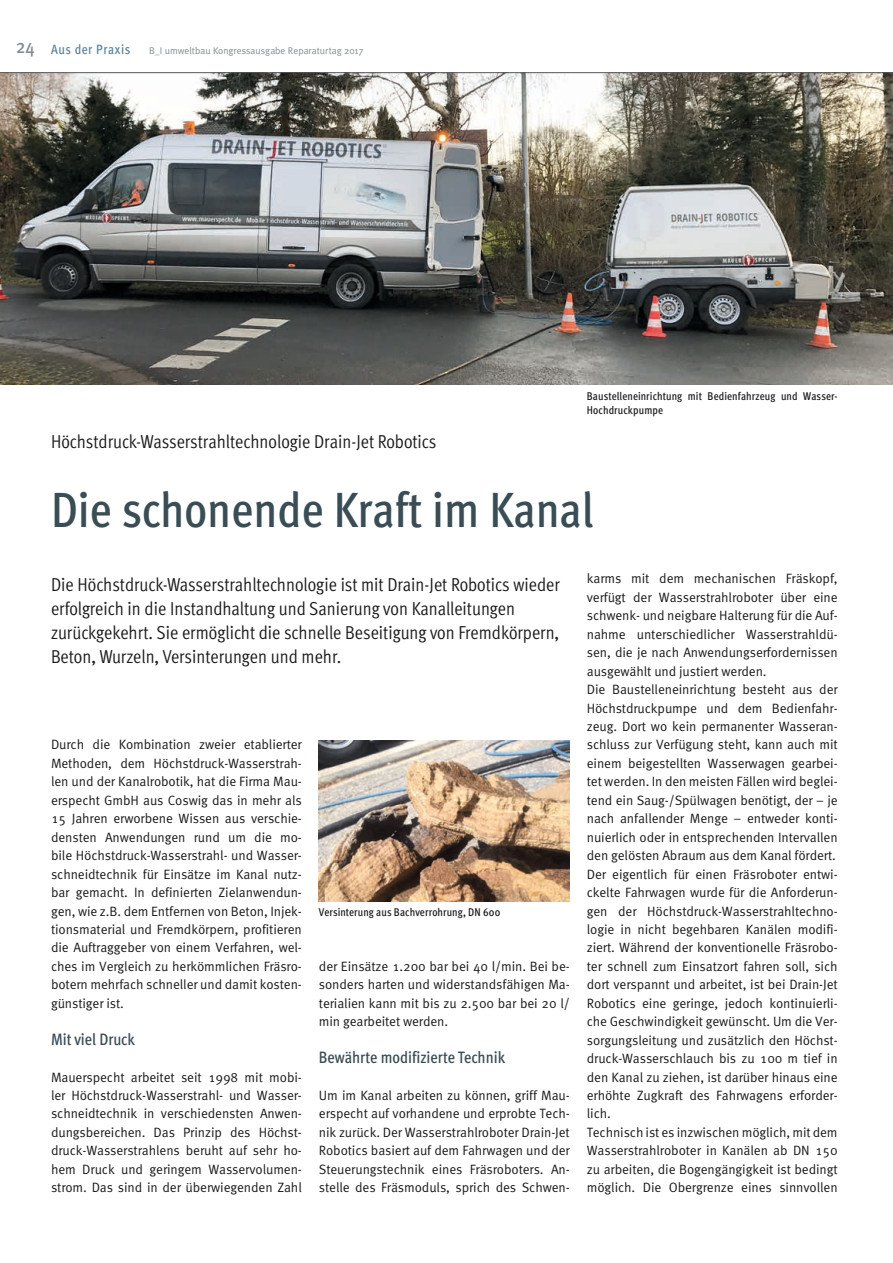
<style>
.page{position:relative;width:893px;height:1263px;background:#fff}
.page>*{position:absolute;margin:0;border:0;box-sizing:border-box;transform-origin:0 0}
.t1{font:500 condensed 49.5px "Meta OT";color:#3a4d55}
.t2{font:18.75px/24px "Meta OT Cond Norm";color:#1b1a19}
.t3{font:500 condensed 16.5px "Meta OT";color:#3a4d55}
.t4{font:13.5px/18.5px "Meta OT";letter-spacing:-.01em;color:#1b1a19;text-align:justify}
.t5{font:500 condensed 13.5px "Meta OT";letter-spacing:.04em;color:#5b8598}
.t6{font:500 condensed 11.25px/13.8px "Meta OT";letter-spacing:.01em;color:#1b1a19}
.t7{font:9.75px "Meta Plus Normal";color:#848c91}
.s1{font-size:19.5px;color:#848c91}
</style>
<div class="page">
<img style="left:0;top:73px;width:893px;height:312px">
<hr style="left:0;top:72px;width:893px;height:1px;background:#585757">
<img style="left:319px;top:740px;width:251px;height:161px">
<p class="t5" style="left:16px;top:41px;width:115px"><span class="s1">24</span> Aus der Praxis</p>
<p class="t7" style="left:149px;top:45px;width:216px">B_I umweltbau Kongressausgabe Reparaturtag 2017</p>
<h2 class="t2" style="left:51px;top:429px;width:387px">Höchstdruck-Wasserstrahltechnologie Drain-Jet Robotics</h2>
<p class="t6" style="left:587px;top:388px;width:252px">Baustelleneinrichtung mit Bedienfahrzeug und Wasser-<br>Hochdruckpumpe</p>
<h1 class="t1" style="left:51px;top:478px;width:544px">Die schonende Kraft im Kanal</h1>
<p class="t2" style="left:51px;top:572px;width:510px">Die Höchstdruck-Wasserstrahltechnologie ist mit Drain-Jet Robotics wieder erfolgreich in die Instandhaltung und Sanierung von Kanalleitungen zurückgekehrt. Sie ermöglicht die schnelle Beseitigung von Fremdkörpern, Beton, Wurzeln, Versinterungen und mehr.</p>
<p class="t4" style="left:51px;top:736px;width:252px">Durch die Kombination zweier etablierter Methoden, dem Höchstdruck-Wasserstrah&shy;len und der Kanalrobotik, hat die Firma Mau&shy;erspecht GmbH aus Coswig das in mehr als 15 Jahren erworbene Wissen aus verschie&shy;densten Anwendungen rund um die mo&shy;bile Höchstdruck-Wasserstrahl- und Wasser&shy;schneidtechnik für Einsätze im Kanal nutz&shy;bar gemacht. In definierten Zielanwendun&shy;gen, wie z.B. dem Entfernen von Beton, Injek&shy;tionsmaterial und Fremdkörpern, profitieren die Auftraggeber von einem Verfahren, wel&shy;ches im Vergleich zu herkömmlichen Fräsro&shy;botern mehrfach schneller und damit kosten&shy;günstiger ist.</p>
<p class="t3" style="left:51px;top:1028px;width:85px">Mit viel Druck</p>
<p class="t4" style="left:51px;top:1068px;width:252px">Mauerspecht arbeitet seit 1998 mit mobi&shy;ler Höchstdruck-Wasserstrahl- und Wasser&shy;schneidtechnik in verschiedensten Anwen&shy;dungsbereichen. Das Prinzip des Höchst&shy;druck-Wasserstrahlens beruht auf sehr ho&shy;hem Druck und geringem Wasservolumen&shy;strom. Das sind in der überwiegenden Zahl</p>
<p class="t6" style="left:319px;top:905px;width:183px">Versinterung aus Bachverrohrung, DN 600</p>
<p class="t4" style="left:319px;top:957px;width:252px">der Einsätze 1.200 bar bei 40 l/min. Bei be&shy;sonders harten und widerstandsfähigen Ma&shy;terialien kann mit bis zu 2.500 bar bei 20 l/ min gearbeitet werden.</p>
<p class="t3" style="left:319px;top:1047px;width:188px">Bewährte modifizierte Technik</p>
<p class="t4" style="left:319px;top:1086px;width:252px">Um im Kanal arbeiten zu können, griff Mau&shy;erspecht auf vorhandene und erprobte Tech&shy;nik zurück. Der Wasserstrahlroboter Drain-Jet Robotics basiert auf dem Fahrwagen und der Steuerungstechnik eines Fräsroboters. An&shy;stelle des Fräsmoduls, sprich des Schwen-</p>
<p class="t4" style="left:587px;top:570px;width:252px;text-align:left">karms mit dem mechanischen Fräskopf, verfügt der Wasserstrahlroboter über eine schwenk- und neigbare Halterung für die Auf&shy;nahme unterschiedlicher Wasserstrahldü&shy;sen, die je nach Anwendungserfordernissen ausgewählt und justiert werden.<br>Die Baustelleneinrichtung besteht aus der Höchstdruckpumpe und dem Bedienfahr&shy;zeug. Dort wo kein permanenter Wasseran&shy;schluss zur Verfügung steht, kann auch mit einem beigestellten Wasserwagen gearbei&shy;tet werden. In den meisten Fällen wird beglei&shy;tend ein Saug-/Spülwagen benötigt, der – je nach anfallender Menge – entweder konti&shy;nuierlich oder in entsprechenden Intervallen den gelösten Abraum aus dem Kanal fördert.<br>Der eigentlich für einen Fräsroboter entwi&shy;ckelte Fahrwagen wurde für die Anforderun&shy;gen der Höchstdruck-Wasserstrahltechno&shy;logie in nicht begehbaren Kanälen modifi&shy;ziert. Während der konventionelle Fräsrobo&shy;ter schnell zum Einsatzort fahren soll, sich dort verspannt und arbeitet, ist bei Drain-Jet Robotics eine geringe, jedoch kontinuierli&shy;che Geschwindigkeit gewünscht. Um die Ver&shy;sorgungsleitung und zusätzlich den Höchst&shy;druck-Wasserschlauch bis zu 100 m tief in den Kanal zu ziehen, ist darüber hinaus eine erhöhte Zugkraft des Fahrwagens erforder&shy;lich.<br>Technisch ist es inzwischen möglich, mit dem Wasserstrahlroboter in Kanälen ab DN 150 zu arbeiten, die Bogengängigkeit ist bedingt möglich. Die Obergrenze eines sinnvollen</p>
</div>
